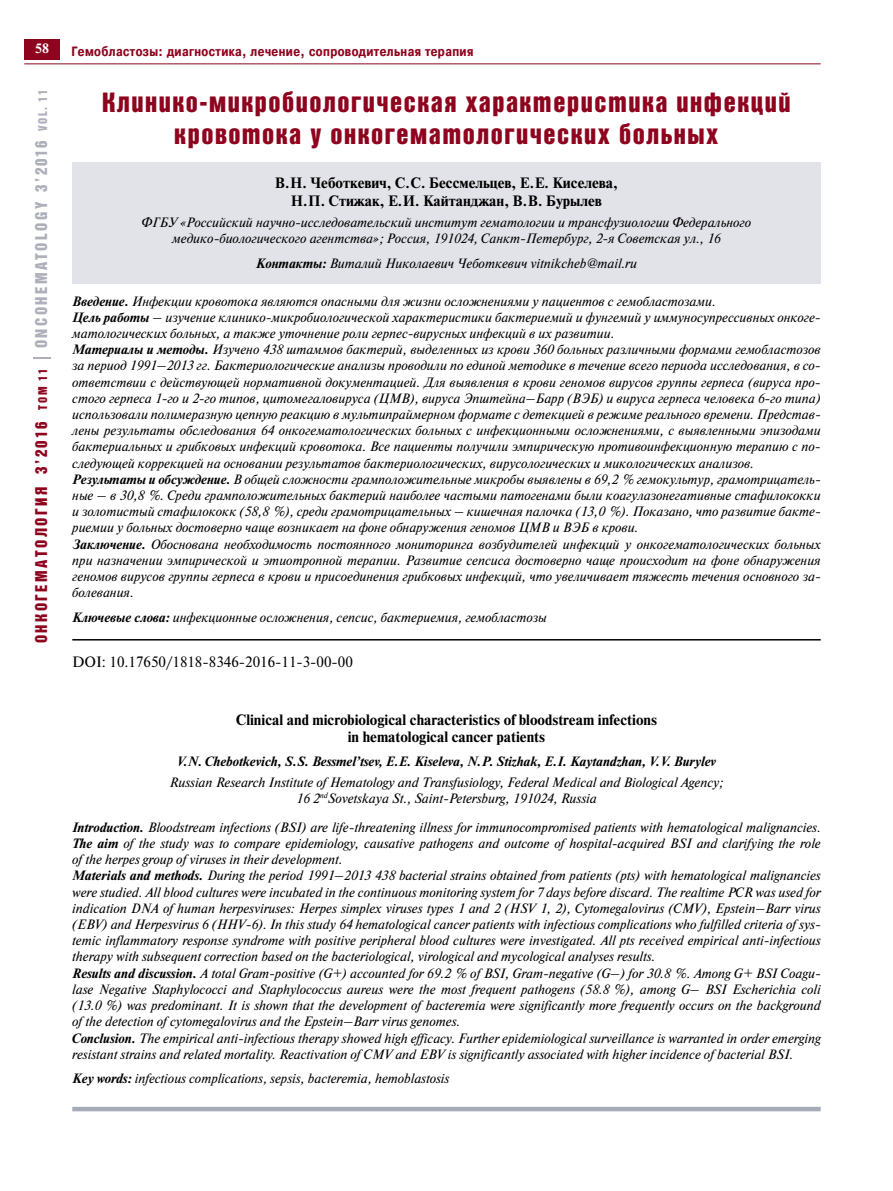
<style>
.page{position:relative;width:893px;height:1191px;background:#fff}
.page>*{position:absolute;margin:0;border:0;box-sizing:border-box;transform-origin:0 0}
.t1{font:27px/32.4px "Bastion Kontrast Alt C";letter-spacing:.055em;color:#8e041e;text-align:center}
.t2{font:16.5px "Bastion Kontrast Alt C";letter-spacing:.15em;color:#8e041e}
.t3{font:700 15px/18px "Newton C";color:#000;text-align:center}
.t4{font:15px "Newton C";color:#000}
.t5{font:italic 13.5px/16.2px "Newton C";color:#000;text-align:center}
.t6{font:italic 700 13.5px "Newton C";color:#000}
.t7{font:700 13.5px "Pragmatica Cond C";letter-spacing:.03em;color:#8e041e}
.t8{font:700 13.5px "Newton C";color:#fff}
.s1{font-size:12.3px}
.s2{color:#adb0ba}
.s3{font-size:12.3px;color:#adb0ba}
.s4{font-weight:700}
</style>
<div class="page">
<hr style="left:24px;top:64px;width:797px;height:1px;background:#8e041e">
<div style="left:24px;top:39px;width:36px;height:20px;background:#8e041e"></div>
<svg style="left:33px;top:357px;width:18px;height:1px"></svg>
<div style="left:72px;top:162px;width:749px;height:122px;background:#e2e2e9"></div>
<hr style="left:72px;top:639px;width:749px;height:1px;background:#000">
<div style="left:72px;top:1106px;width:749px;height:5px;background:#a7aab7"></div>
<p class="t8" style="left:35px;top:41px;width:15px">58</p>
<p class="t7" style="left:72px;top:43px;width:404px">Гемобластозы: диагностика, лечение, сопроводительная терапия</p>
<p class="t2" style="left:33px;top:643px;width:555px;rotate:-90deg">ОНКОГЕМАТОЛОГИЯ 3’2016 <span class="s1">ТОМ 11</span> <span class="s2">ONCOHEMATOLOGY 3’2016</span> <span class="s3">VOL. 11</span></p>
<h1 class="t1" style="left:102px;top:86px;width:690px">Клинико-микробиологическая характеристика инфекций кровотока у онкогематологических больных</h1>
<p class="t3" style="left:275px;top:174px;width:345px">В. Н. Чеботкевич, С. С. Бессмельцев, Е. Е. Киселева,<br>Н. П. Стижак, Е. И. Кайтанджан, В. В. Бурылев</p>
<p class="t5" style="left:142px;top:214px;width:611px">ФГБУ «Российский научно-исследовательский институт гематологии и трансфузиологии Федерального медико-биологического агентства»; Россия, 191024, Cанкт-Петербург, 2-я Советская ул., 16</p>
<p class="t5" style="left:256px;top:255px;width:383px"><span class="s4">Контакты:</span> Виталий Николаевич Чеботкевич vitnikcheb@mail.ru</p>
<p class="t5" style="left:72px;top:293px;width:750px;text-align:left"><span class="s4">Введение.</span> Инфекции кровотока являются опасными для жизни осложнениями у пациентов с гемобластозами.<br><span class="s4">Цель работы</span> – изучение клинико-микробиологической характеристики бактериемий и фунгемий у иммуносупрессивных онкоге&shy;матологических больных, а также уточнение роли герпес-вирусных инфекций в их развитии.<br><span class="s4">Материалы и методы.</span> Изучено 438 штаммов бактерий, выделенных из крови 360 больных различными формами гемобластозов за период 1991–2013 гг. Бактериологические анализы проводили по единой методике в течение всего периода исследования, в со&shy;ответствии с действующей нормативной документацией. Для выявления в крови геномов вирусов группы герпеса (вируса про&shy;стого герпеса 1-го и 2-го типов, цитомегаловируса (ЦМВ), вируса Эпштейна–Барр (ВЭБ) и вируса герпеса человека 6-го типа) использовали полимеразную цепную реакцию в мультипраймерном формате с детекцией в режиме реального времени. Представ&shy;лены результаты обследования 64 онкогематологических больных с инфекционными осложнениями, с выявленными эпизодами бактериальных и грибковых инфекций кровотока. Все пациенты получили эмпирическую противоинфекционную терапию с по&shy;следующей коррекцией на основании результатов бактериологических, вирусологических и микологических анализов.<br><span class="s4">Результаты и обсуждение.</span> В общей сложности грамположительные микробы выявлены в 69,2 % гемокультур, грамотрицатель&shy;ные – в 30,8 %. Среди грамположительных бактерий наиболее частыми патогенами были коагулазонегативные стафилококки и золотистый стафилококк (58,8 %), среди грамотрицательных – кишечная палочка (13,0 %). Показано, что развитие бакте&shy;риемии у больных достоверно чаще возникает на фоне обнаружения геномов ЦМВ и ВЭБ в крови.<br><span class="s4">Заключение.</span> Обоснована необходимость постоянного мониторинга возбудителей инфекций у онкогематологических больных при назначении эмпирической и этиотропной терапии. Развитие сепсиса достоверно чаще происходит на фоне обнаружения геномов вирусов группы герпеса в крови и присоединения грибковых инфекций, что увеличивает тяжесть течения основного за&shy;болевания.</p>
<p class="t5" style="left:72px;top:609px;width:476px"><span class="s4">Ключевые слова:</span> инфекционные осложнения, сепсис, бактериемия, гемобластозы</p>
<p class="t4" style="left:72px;top:653px;width:282px">DOI: 10.17650/1818‑8346‑2016‑11‑3‑00‑00</p>
<p class="t3" style="left:236px;top:712px;width:423px;line-height:16.2px">Clinical and microbiological characteristics of bloodstream infections in hematological cancer patients</p>
<p class="t6" style="left:177px;top:754px;width:541px">V.N. Chebotkevich, S.S. Bessmel’tsev, E.E. Kiseleva, N.P. Stizhak, E.I. Kaytandzhan, V.V. Burylev</p>
<p class="t5" style="left:170px;top:774px;width:555px">Russian Research Institute of Hematology and Transfusiology, Federal Medical and Biological Agency;<br>16 2<sup>nd</sup>Sovetskaya St., Saint-Petersburg, 191024, Russia</p>
<p class="t5" style="left:72px;top:819px;width:750px;text-align:left"><span class="s4">Introduction.</span> Bloodstream infections (BSI) are life-threatening illness for immunocompromised patients with hematological malignancies.<br><span class="s4">The aim</span> of the study was to compare epidemiology, causative pathogens and outcome of hospital-acquired BSI and clarifying the role of the herpes group of viruses in their development.<br><span class="s4">Materials and methods.</span> During the period 1991–2013 438 bacterial strains obtained from patients (pts) with hematological malignancies wеre studied. All blood cultures were incubated in the continuous monitoring system for 7 days before discard. The realtime PCR was used for indication DNA of human herpesviruses: Herpes simplex viruses types 1 and 2 (HSV 1, 2), Cytomegalovirus (CMV), Epstein–Barr virus (EBV) and Herpesvirus 6 (HHV-6). In this study 64 hematological cancer patients with infectious complications who fulfilled criteria of sys&shy;temic inflammatory response syndrome with positive peripheral blood cultures were investigated. All pts received empirical anti-infectious therapy with subsequent correction based on the bacteriological, virological and mycological analyses results.<br><span class="s4">Results and discussion.</span> A total Gram-positive (G+) accounted for 69.2 % of BSI, Gram-negative (G–) for 30.8 %. Among G+ BSI Coagu&shy;lase Negative Staphylococci and Staphylococcus aureus were the most frequent pathogens (58.8 %), among G– BSI Escherichia coli (13.0 %) was predominant. It is shown that the development of bacteremia were significantly more frequently occurs on the background of the detection of cytomegalovirus and the Epstein–Barr virus genomes.<br><span class="s4">Conclusion.</span> The empirical anti-infectious therapy showed high efficacy. Further epidemiological surveillance is warranted in order emerging resistant strains and related mortality. Reactivation of CMV and EBV is significantly associated with higher incidence of bacterial BSI.</p>
<p class="t5" style="left:72px;top:1070px;width:379px"><span class="s4">Key words:</span> infectious complications, sepsis, bacteremia, hemoblastosis</p>
</div>
